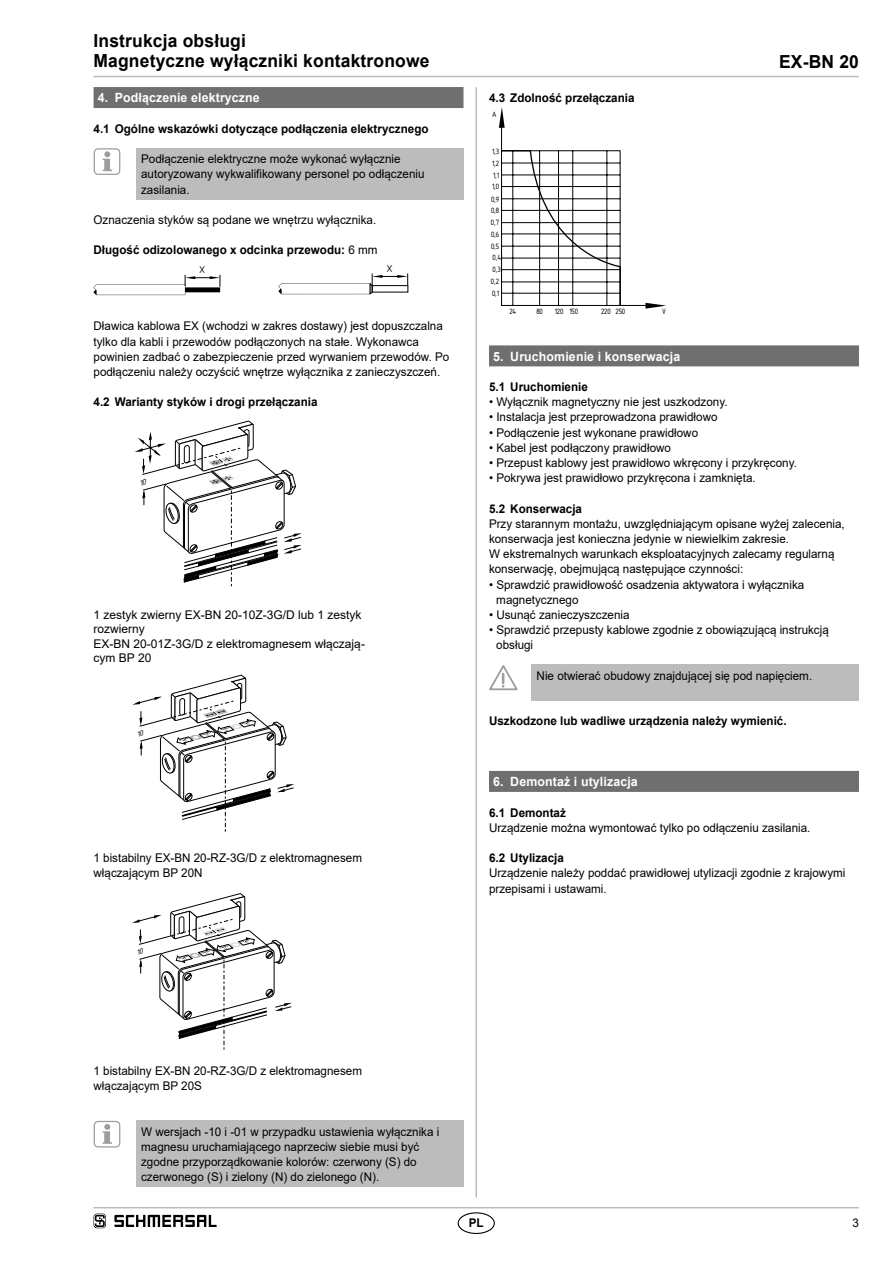
<style>
.page{position:relative;width:893px;height:1263px;background:#fff}
.page>*{position:absolute;margin:0;border:0;box-sizing:border-box;transform-origin:0 0}
.t1{font:700 18px/20.2px "Arial";letter-spacing:.01em;color:#000}
.t2{font:15.75px "Isonorm 3098";color:#000}
.t3{font:15.45px "Isonorm 3098";color:#000}
.t4{font:700 12.75px "Arial";letter-spacing:.01em;color:#fff}
.t5{font:12px/15.1px "Arial";color:#000}
.t6{font:700 12px "Arial";color:#000}
.t7{font:12px/11.9px "Isonorm 3098";letter-spacing:-.01em;color:#000}
.s1{font-weight:400}
</style>
<div class="page">
<hr style="left:94px;top:1207px;width:765px;height:1px;background:#bcbcbc">
<hr style="left:94px;top:76px;width:765px;height:1px;background:#bcbcbc">
<hr style="left:475px;top:87px;width:2px;height:1110px;background:#bcbcbc">
<div style="left:458px;top:1212px;width:37px;height:22px;border:1px solid #000;border-radius:50%"></div>
<div style="left:94px;top:87px;width:369px;height:21px;background:#706f6f"></div>
<div style="left:136px;top:148px;width:327px;height:51px;background:#bcbcbc"></div>
<svg style="left:103px;top:151px;width:9px;height:20px"></svg>
<div style="left:94px;top:148px;width:26px;height:27px;border:1px solid #9d9d9c;border-radius:4px"></div>
<svg style="left:94px;top:275px;width:127px;height:20px"></svg>
<svg style="left:279px;top:273px;width:129px;height:21px"></svg>
<div style="left:136px;top:1121px;width:327px;height:66px;background:#bcbcbc"></div>
<svg style="left:103px;top:1124px;width:9px;height:20px"></svg>
<div style="left:94px;top:1121px;width:26px;height:26px;border:1px solid #9d9d9c;border-radius:4px"></div>
<div style="left:489px;top:345px;width:370px;height:21px;background:#706f6f"></div>
<div style="left:489px;top:771px;width:370px;height:21px;background:#706f6f"></div>
<svg style="left:499px;top:107px;width:167px;height:202px"></svg>
<div style="left:531px;top:665px;width:328px;height:36px;background:#bcbcbc"></div>
<svg style="left:489px;top:665px;width:29px;height:26px"></svg>
<svg style="left:94px;top:1213px;width:12px;height:15px"></svg>
<svg style="left:114px;top:1215px;width:103px;height:12px"></svg>
<svg style="left:135px;top:421px;width:167px;height:166px"></svg>
<svg style="left:132px;top:674px;width:162px;height:158px"></svg>
<svg style="left:132px;top:893px;width:160px;height:157px"></svg>
<h1 class="t1" style="left:94px;top:31px;width:338px">Instrukcja obsługi<br>Magnetyczne wyłączniki kontaktronowe</h1>
<p class="t4" style="left:98px;top:89px;width:164px">4. Podłączenie elektryczne</p>
<p class="t6" style="left:94px;top:120px;width:337px">4.1 Ogólne wskazówki dotyczące podłączenia elektrycznego</p>
<p class="t5" style="left:141px;top:151px;width:285px">Podłączenie elektryczne może wykonać wyłącznie autoryzowany wykwalifikowany personel po odłączeniu zasilania.</p>
<p class="t5" style="left:94px;top:212px;width:284px">Oznaczenia styków są podane we wnętrzu wyłącznika.</p>
<p class="t6" style="left:94px;top:242px;width:285px">Długość odizolowanego x odcinka przewodu: <span class="s1">6 mm</span></p>
<p class="t3" style="left:200px;top:259px;width:7px">X</p>
<h2 class="t2" style="left:387px;top:257px;width:7px">X</h2>
<p class="t5" style="left:94px;top:318px;width:357px">Dławica kablowa EX (wchodzi w zakres dostawy) jest dopuszczalna tylko dla kabli i przewodów podłączonych na stałe. Wykonawca powinien zadbać o zabezpieczenie przed wyrwaniem przewodów. Po podłączeniu należy oczyścić wnętrze wyłącznika z zanieczyszczeń.</p>
<p class="t6" style="left:94px;top:394px;width:225px">4.2 Warianty styków i drogi przełączania</p>
<p class="t5" style="left:94px;top:608px;width:273px;line-height:14.4px">1 zestyk zwierny EX-BN 20-10Z-3G/D lub 1 zestyk rozwierny<br>EX-BN 20-01Z-3G/D z elektromagnesem włączają&shy;cym BP 20</p>
<p class="t5" style="left:94px;top:850px;width:270px">1 bistabilny EX-BN 20-RZ-3G/D z elektromagnesem włączającym BP 20N</p>
<p class="t6" style="left:489px;top:90px;width:147px">4.3 Zdolność przełączania</p>
<p class="t7" style="left:493px;top:107px;width:6px">A</p>
<p class="t7" style="left:492px;top:144px;width:9px">1,3</p>
<p class="t7" style="left:491px;top:155px;width:12px">1,2<br>1,1<br>1,0<br>0,9<br>0,8<br>0,7<br>0,6<br>0,5<br>0,4<br>0,3<br>0,2<br>0,1</p>
<h1 class="t1" style="left:779px;top:52px;width:81px">EX-BN 20</h1>
<p class="t7" style="left:510px;top:304px;width:9px">24</p>
<p class="t7" style="left:537px;top:304px;width:43px">80 120 150</p>
<p class="t7" style="left:601px;top:304px;width:26px">220 250</p>
<p class="t7" style="left:662px;top:304px;width:5px">V</p>
<p class="t4" style="left:493px;top:347px;width:189px">5. Uruchomienie i konserwacja</p>
<p class="t6" style="left:489px;top:378px;width:100px">5.1 Uruchomienie</p>
<p class="t5" style="left:489px;top:394px;width:240px">• Wyłącznik magnetyczny nie jest uszkodzony.</p>
<p class="t5" style="left:489px;top:410px;width:230px">• Instalacja jest przeprowadzona prawidłowo</p>
<p class="t5" style="left:489px;top:425px;width:211px">• Podłączenie jest wykonane prawidłowo</p>
<p class="t5" style="left:489px;top:440px;width:183px">• Kabel jest podłączony prawidłowo</p>
<p class="t5" style="left:489px;top:455px;width:309px">• Przepust kablowy jest prawidłowo wkręcony i przykręcony.</p>
<p class="t5" style="left:489px;top:470px;width:268px">• Pokrywa jest prawidłowo przykręcona i zamknięta.</p>
<p class="t6" style="left:489px;top:500px;width:95px">5.2 Konserwacja</p>
<p class="t5" style="left:489px;top:516px;width:357px">Przy starannym montażu, uwzględniającym opisane wyżej zalecenia, konserwacja jest konieczna jedynie w niewielkim zakresie.<br>W ekstremalnych warunkach eksploatacyjnych zalecamy regularną konserwację, obejmującą następujące czynności:</p>
<p class="t5" style="left:496px;top:577px;width:309px;text-indent:-7px">• Sprawdzić prawidłowość osadzenia aktywatora i wyłącznika magnetycznego</p>
<p class="t5" style="left:489px;top:607px;width:142px">• Usunąć zanieczyszczenia</p>
<p class="t5" style="left:496px;top:622px;width:334px;text-indent:-7px">• Sprawdzić przepusty kablowe zgodnie z obowiązującą instrukcją obsługi</p>
<p class="t5" style="left:537px;top:668px;width:277px">Nie otwierać obudowy znajdującej się pod napięciem.</p>
<p class="t6" style="left:489px;top:713px;width:299px">Uszkodzone lub wadliwe urządzenia należy wymienić.</p>
<p class="t4" style="left:493px;top:773px;width:146px">6. Demontaż i utylizacja</p>
<p class="t6" style="left:489px;top:804px;width:78px">6.1 Demontaż</p>
<p class="t5" style="left:489px;top:820px;width:323px">Urządzenie można wymontować tylko po odłączeniu zasilania.</p>
<p class="t6" style="left:489px;top:849px;width:76px">6.2 Utylizacja</p>
<p class="t5" style="left:489px;top:865px;width:358px">Urządzenie należy poddać prawidłowej utylizacji zgodnie z krajowymi przepisami i ustawami.</p>
<p class="t5" style="left:94px;top:1063px;width:270px">1 bistabilny EX-BN 20-RZ-3G/D z elektromagnesem włączającym BP 20S</p>
<p class="t5" style="left:141px;top:1124px;width:300px">W wersjach -10 i -01 w przypadku ustawienia wyłącznika i magnesu uruchamiającego naprzeciw siebie musi być zgodne przyporządkowanie kolorów: czerwony (S) do czerwonego (S) i zielony (N) do zielonego (N).</p>
<p class="t6" style="left:469px;top:1214px;width:16px">PL</p>
<p class="t5" style="left:852px;top:1215px;width:8px">3</p>
</div>
